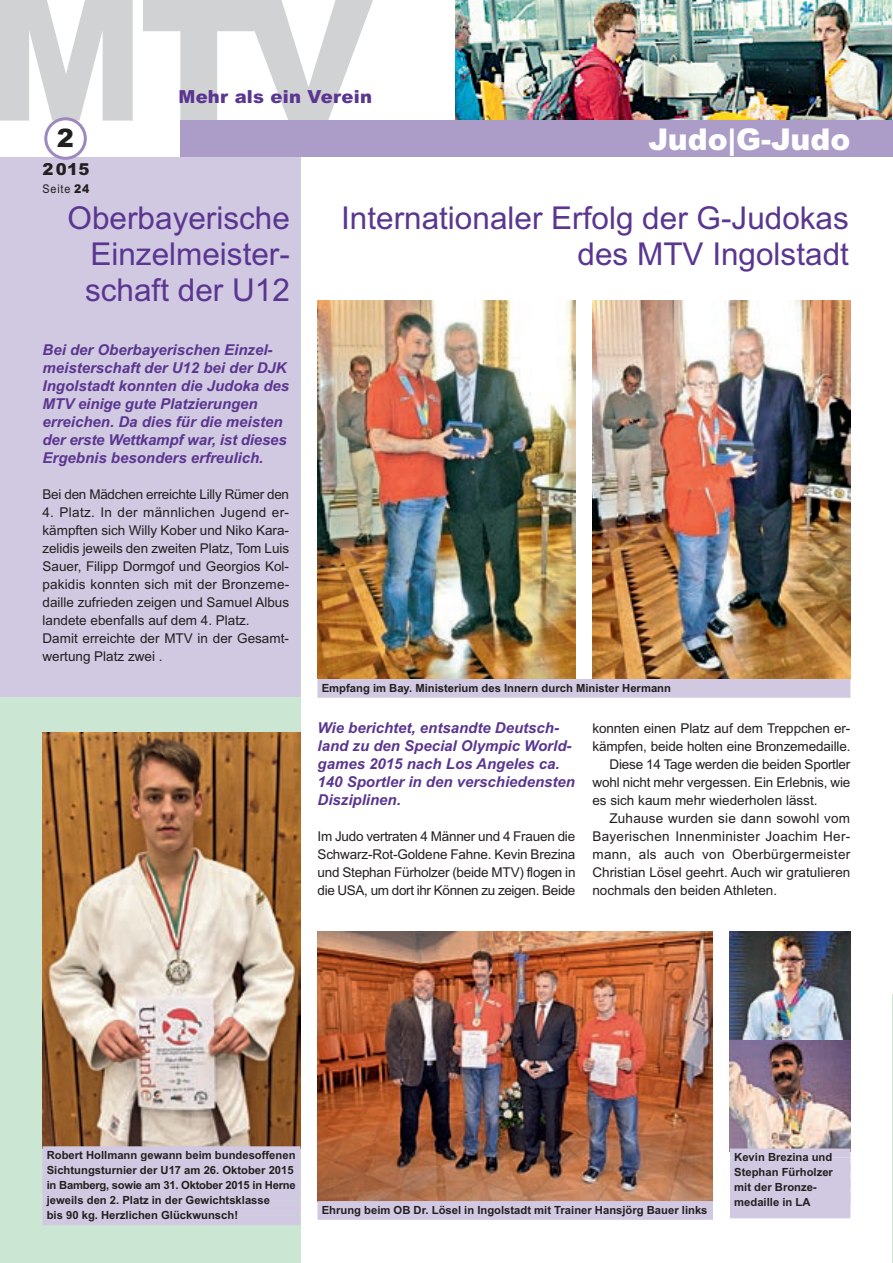
<style>
.page{position:relative;width:893px;height:1263px;background:#fff}
.page>*{position:absolute;margin:0;border:0;box-sizing:border-box;transform-origin:0 0}
.t1{font:31.5px/36px "Arial";color:#5a3690;text-align:right}
.t2{font:900 30px "Arial";color:#fff}
.t3{font:900 25.5px "Arial";color:#231f20}
.t4{font:900 18px "Arial";letter-spacing:.015em;color:#5a3690}
.t5{font:900 16.5px "Arial";color:#231f20}
.t6{font:italic 700 15px/18px "Arial";color:#5a3690}
.t7{font:13.5px/18px "Arial";color:#231f20;text-align:justify}
.t8{font:13.5px "Arial";letter-spacing:.02em;color:#231f20}
.t9{font:13.5px "Arial";letter-spacing:-.02em;color:#231f20}
.t10{font:12px "Arial";letter-spacing:.075em;color:#231f20;scale:.9 1}
.t11{font:700 11.25px/15px "Arial";color:#231f20}
.s1{font-weight:900}
</style>
<div class="page">
<div style="left:0;top:697px;width:300px;height:566px;background:#cbe6d3"></div>
<div style="left:0;top:157px;width:300px;height:540px;background:#d1c8e1"></div>
<hr style="left:892px;top:139px;width:1px;height:1124px;background:#cbe6d3">
<img style="left:455px;top:0;width:436px;height:121px">
<svg style="left:143px;top:0;width:234px;height:121px"></svg>
<div style="left:180px;top:121px;width:713px;height:36px;background:#ac9cc8"></div>
<svg style="left:0;top:0;width:133px;height:160px"></svg>
<img style="left:317px;top:301px;width:258px;height:378px">
<img style="left:592px;top:301px;width:258px;height:378px">
<img style="left:730px;top:1039px;width:120px;height:109px">
<img style="left:730px;top:931px;width:120px;height:108px">
<img style="left:317px;top:931px;width:396px;height:270px">
<img style="left:43px;top:733px;width:257px;height:413px">
<div style="left:43px;top:1146px;width:257px;height:9px;background:#d1c8e1"></div>
<div style="left:43px;top:1155px;width:257px;height:10px;background:#d1c8e1"></div>
<div style="left:43px;top:1161px;width:257px;height:9px;background:#d1c8e1"></div>
<div style="left:43px;top:1170px;width:257px;height:10px;background:#d1c8e1"></div>
<div style="left:43px;top:1176px;width:257px;height:9px;background:#d1c8e1"></div>
<div style="left:43px;top:1185px;width:257px;height:10px;background:#d1c8e1"></div>
<div style="left:43px;top:1191px;width:257px;height:9px;background:#d1c8e1"></div>
<div style="left:43px;top:1200px;width:257px;height:10px;background:#d1c8e1"></div>
<div style="left:43px;top:1206px;width:257px;height:9px;background:#d1c8e1"></div>
<div style="left:43px;top:1215px;width:257px;height:10px;background:#d1c8e1"></div>
<div style="left:317px;top:679px;width:533px;height:9px;background:#d1c8e1"></div>
<div style="left:317px;top:688px;width:533px;height:10px;background:#d1c8e1"></div>
<div style="left:317px;top:1201px;width:396px;height:9px;background:#d1c8e1"></div>
<div style="left:317px;top:1210px;width:396px;height:10px;background:#d1c8e1"></div>
<div style="left:730px;top:1148px;width:120px;height:9px;background:#d1c8e1"></div>
<div style="left:730px;top:1157px;width:120px;height:16px;background:#d1c8e1"></div>
<div style="left:730px;top:1172px;width:120px;height:16px;background:#d1c8e1"></div>
<div style="left:730px;top:1187px;width:120px;height:16px;background:#d1c8e1"></div>
<div style="left:730px;top:1202px;width:120px;height:16px;background:#d1c8e1"></div>
<h3 class="t3" style="left:57px;top:122px;width:19px">2</h3>
<p class="t5" style="left:43px;top:159px;width:48px">2015</p>
<p class="t10" style="left:43px;top:184px;width:54px">Seite <span class="s1">24</span></p>
<h3 class="t4" style="left:178px;top:85px;width:195px">Mehr als ein Verein</h3>
<h2 class="t2" style="left:649px;top:120px;width:203px">Judo|G-Judo</h2>
<h1 class="t1" style="left:85px;top:203px;width:206px;text-align:justify;text-indent:-17px">Oberbayerische Einzelmeister&shy;schaft der U12</h1>
<p class="t6" style="left:43px;top:342px;width:248px">Bei der Oberbayerischen Einzel&shy;meisterschaft der U12 bei der DJK Ingolstadt konnten die Judoka des MTV einige gute Platzierungen erreichen. Da dies für die meisten der erste Wettkampf war, ist dieses Ergebnis besonders erfreulich.</p>
<p class="t9" style="left:43px;top:489px;width:248px">Bei den Mädchen erreichte Lilly Rümer den</p>
<p class="t7" style="left:43px;top:504px;width:248px;text-align:left">4. Platz. In der männlichen Jugend er&shy;kämpften sich Willy Kober und Niko Kara&shy;zelidis jeweils den zweiten Platz, Tom Luis Sauer, Filipp Dormgof und Georgios Kol&shy;pakidis konnten sich mit der Bronzeme&shy;daille zufrieden zeigen und Samuel Albus landete ebenfalls auf dem 4. Platz.<br>Damit erreichte der MTV in der Gesamt&shy;wertung Platz zwei .</p>
<h1 class="t1" style="left:341px;top:203px;width:509px">Internationaler Erfolg der G-Judokas des MTV Ingolstadt</h1>
<p class="t11" style="left:322px;top:681px;width:351px">Empfang im Bay. Ministerium des Innern durch Minister Hermann</p>
<p class="t6" style="left:317px;top:720px;width:259px">Wie berichtet, entsandte Deutsch&shy;land zu den Special Olympic World&shy;games 2015 nach Los Angeles ca.<br>140 Sportler in den verschiedensten<br>Disziplinen.</p>
<p class="t7" style="left:317px;top:828px;width:260px">Im Judo vertraten 4 Männer und 4 Frauen die Schwarz-Rot-Goldene Fahne. Kevin Brezina und Stephan Fürholzer (beide MTV) flogen in die USA, um dort ihr Können zu zeigen. Beide</p>
<p class="t7" style="left:592px;top:720px;width:259px">konnten einen Platz auf dem Treppchen er-</p>
<p class="t7" style="left:592px;top:738px;width:259px">kämpfen, beide holten eine Bronzemedaille.</p>
<p class="t7" style="left:609px;top:756px;width:242px">Diese 14 Tage werden die beiden Sportler</p>
<p class="t7" style="left:592px;top:774px;width:259px">wohl nicht mehr vergessen. Ein Erlebnis, wie</p>
<p class="t7" style="left:592px;top:792px;width:227px">es sich kaum mehr wiederholen lässt.</p>
<p class="t7" style="left:609px;top:810px;width:242px">Zuhause wurden sie dann sowohl vom</p>
<p class="t8" style="left:592px;top:831px;width:259px">Bayerischen Innenminister Joachim Her-</p>
<p class="t8" style="left:592px;top:849px;width:259px">mann, als auch von Oberbürgermeister</p>
<p class="t7" style="left:592px;top:864px;width:259px">Christian Lösel geehrt. Auch wir gratulieren</p>
<p class="t7" style="left:592px;top:882px;width:186px">nochmals den beiden Athleten.</p>
<p class="t11" style="left:47px;top:1149px;width:250px">Robert Hollmann gewann beim bundesoffenen Sichtungsturnier der U17 am 26. Oktober 2015 in Bamberg, sowie am 31. Oktober 2015 in Herne jeweils den 2. Platz in der Gewichtsklasse<br>bis 90 kg. Herzlichen Glückwunsch!</p>
<p class="t11" style="left:322px;top:1203px;width:387px">Ehrung beim OB Dr. Lösel in Ingolstadt mit Trainer Hansjörg Bauer links</p>
<p class="t11" style="left:734px;top:1151px;width:100px">Kevin Brezina und<br>Stephan Fürholzer mit der Bronze - medaille in LA</p>
</div>
